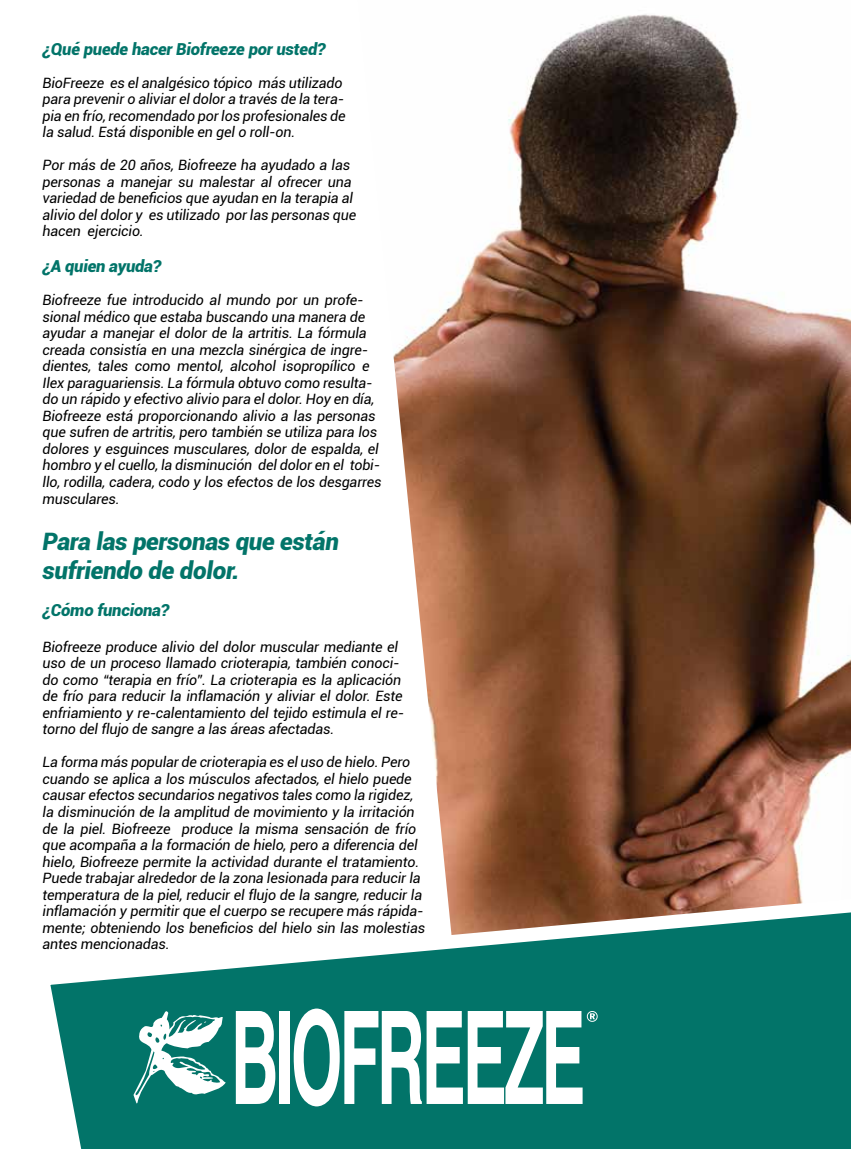
<style>
.page{position:relative;width:851px;height:1149px;background:#fff}
.page>*{position:absolute;margin:0;border:0;box-sizing:border-box;transform-origin:0 0}
.t1{font:italic 900 24px/28.8px "Roboto";letter-spacing:-.01em;color:#027469}
.t2{font:italic 900 16.5px "Roboto";letter-spacing:-.01em;color:#027469}
.t3{font:italic 14.25px/16.5px "Roboto";letter-spacing:-.01em;color:#000}
</style>
<div class="page">
<img style="left:459px;top:14px;width:391px;height:871px">
<svg style="left:393px;top:289px;width:66px;height:596px"></svg>
<svg style="left:50px;top:885px;width:800px;height:263px"></svg>
<svg style="left:236px;top:1010px;width:39px;height:93px"></svg>
<div style="left:280px;top:1010px;width:10px;height:93px;background:#fff"></div>
<svg style="left:294px;top:1008px;width:303px;height:98px"></svg>
<svg style="left:133px;top:1007px;width:93px;height:96px"></svg>
<p class="t2" style="left:43px;top:37px;width:284px">¿Qué puede hacer Biofreeze por usted?</p>
<p class="t3" style="left:43px;top:74px;width:304px">BioFreeze es el analgésico tópico más utilizado para prevenir o aliviar el dolor a través de la tera&shy;pia en frío, recomendado por los profesionales de la salud. Está disponible en gel o roll-on.</p>
<p class="t3" style="left:43px;top:156px;width:315px">Por más de 20 años, Biofreeze ha ayudado a las personas a manejar su malestar al ofrecer una variedad de beneficios que ayudan en la terapia al alivio del dolor y es utilizado por las personas que hacen ejercicio.</p>
<p class="t2" style="left:43px;top:255px;width:120px">¿A quien ayuda?</p>
<p class="t3" style="left:43px;top:291px;width:340px">Biofreeze fue introducido al mundo por un profe&shy;sional médico que estaba buscando una manera de ayudar a manejar el dolor de la artritis. La fórmula creada consistía en una mezcla sinérgica de ingre&shy;dientes, tales como mentol, alcohol isopropílico e Ilex paraguariensis. La fórmula obtuvo como resulta&shy;do un rápido y efectivo alivio para el dolor. Hoy en día, Biofreeze está proporcionando alivio a las personas que sufren de artritis, pero también se utiliza para los dolores y esguinces musculares, dolor de espalda, el hombro y el cuello, la disminución del dolor en el tobi&shy;llo, rodilla, cadera, codo y los efectos de los desgarres musculares.</p>
<h1 class="t1" style="left:43px;top:525px;width:298px">Para las personas que están sufriendo de dolor.</h1>
<p class="t2" style="left:43px;top:597px;width:128px">¿Cómo funciona?</p>
<p class="t3" style="left:43px;top:637px;width:363px">Biofreeze produce alivio del dolor muscular mediante el uso de un proceso llamado crioterapia, también conoci&shy;do como “terapia en frío”. La crioterapia es la aplicación de frío para reducir la inflamación y aliviar el dolor. Este enfriamiento y re-calentamiento del tejido estimula el re&shy;torno del flujo de sangre a las áreas afectadas.</p>
<p class="t3" style="left:43px;top:753px;width:384px">La forma más popular de crioterapia es el uso de hielo. Pero cuando se aplica a los músculos afectados, el hielo puede causar efectos secundarios negativos tales como la rigidez, la disminución de la amplitud de movimiento y la irritación de la piel. Biofreeze produce la misma sensación de frío que acompaña a la formación de hielo, pero a diferencia del hielo, Biofreeze permite la actividad durante el tratamiento.<br>Puede trabajar alrededor de la zona lesionada para reducir la temperatura de la piel, reducir el flujo de la sangre, reducir la inflamación y permitir que el cuerpo se recupere más rápida&shy;mente; obteniendo los beneficios del hielo sin las molestias antes mencionadas.</p>
</div>
